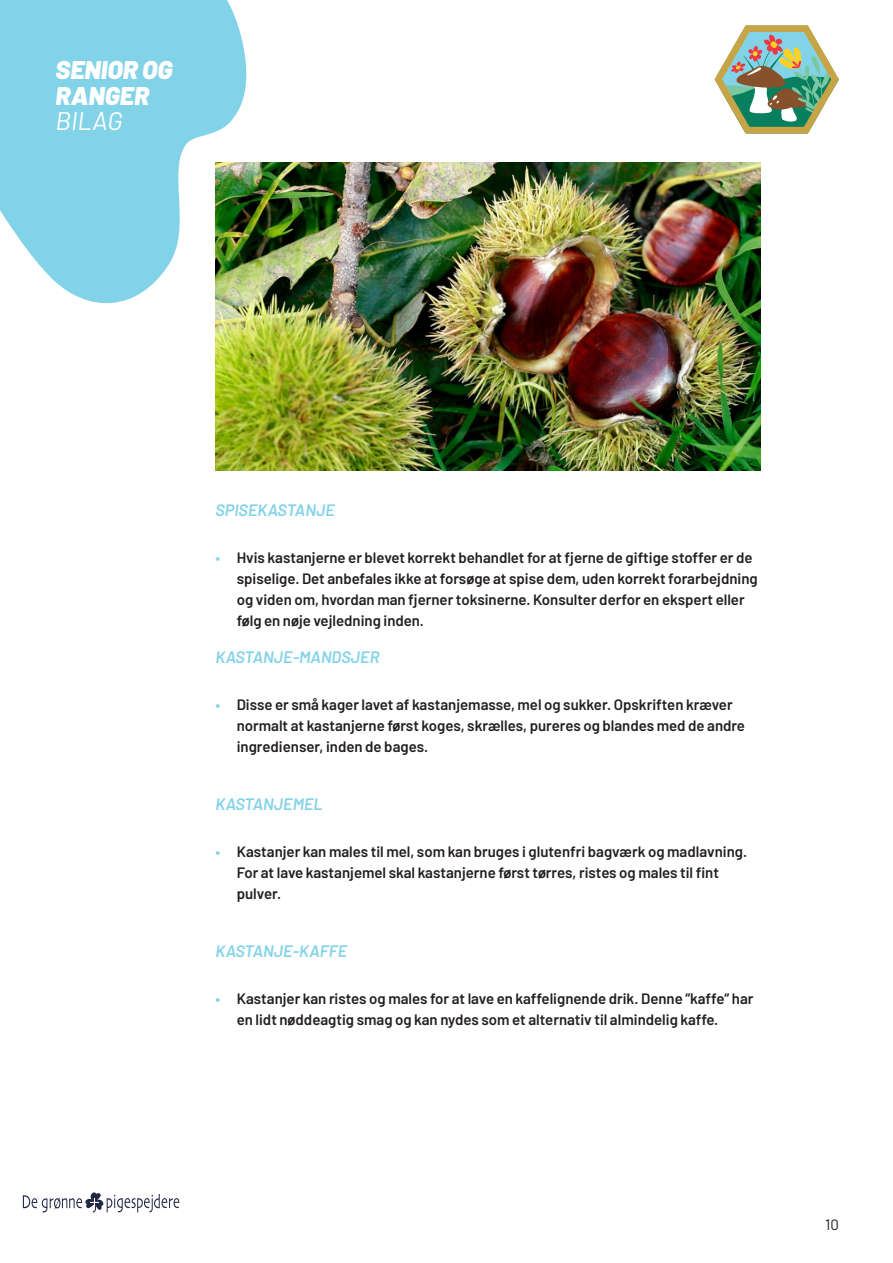
<style>
.page{position:relative;width:893px;height:1263px;background:#fff}
.page>*{position:absolute;margin:0;border:0;box-sizing:border-box;transform-origin:0 0}
.t1{font:italic 900 25.5px/25.5px "Barlow";color:#fff}
.t2{font:italic 25.5px "Barlow";color:#fff}
.Manchet{font:italic 600 16.5px "Barlow";color:#83d3e8}
.t3{font:600 15px/21px "Barlow";color:#231f20}
.t4{font:15px "Barlow";color:#231f20}
.s1{color:#83d3e8}
</style>
<div class="page">
<img style="left:215px;top:162px;width:545px;height:308px">
<svg style="left:0;top:0;width:252px;height:401px;fill:#83d3e8"></svg>
<svg style="left:23px;top:1192px;width:156px;height:20px"></svg>
<svg style="left:714px;top:25px;width:125px;height:109px"></svg>
<h1 class="t1" style="left:56px;top:56px;width:119px">SENIOR OG<br>RANGER</h1>
<h1 class="t2" style="left:56px;top:103px;width:68px">BILAG</h1>
<p class="Manchet" style="left:215px;top:498px;width:121px">SPISEKASTANJE</p>
<p class="t3" style="left:237px;top:545px;width:523px;text-indent:-21px"><span class="s1">•</span> Hvis kastanjerne er blevet korrekt behandlet for at fjerne de giftige stoffer er de spiselige. Det anbefales ikke at forsøge at spise dem, uden korrekt forarbejdning og viden om, hvordan man fjerner toksinerne. Konsulter derfor en ekspert eller følg en nøje vejledning inden.</p>
<p class="Manchet" style="left:215px;top:645px;width:166px">KASTANJE-MANDSJER</p>
<p class="t3" style="left:237px;top:692px;width:510px;text-indent:-21px"><span class="s1">•</span> Disse er små kager lavet af kastanjemasse, mel og sukker. Opskriften kræver normalt at kastanjerne først koges, skrælles, pureres og blandes med de andre ingredienser, inden de bages.</p>
<p class="Manchet" style="left:215px;top:792px;width:109px">KASTANJEMEL</p>
<p class="t3" style="left:237px;top:839px;width:512px;text-indent:-21px"><span class="s1">•</span> Kastanjer kan males til mel, som kan bruges i glutenfri bagværk og madlavning.<br>For at lave kastanjemel skal kastanjerne først tørres, ristes og males til fint pulver.</p>
<p class="Manchet" style="left:215px;top:939px;width:133px">KASTANJE-KAFFE</p>
<p class="t3" style="left:237px;top:986px;width:518px;text-indent:-21px"><span class="s1">•</span> Kastanjer kan ristes og males for at lave en kaffelignende drik. Denne ”kaffe” har en lidt nøddeagtig smag og kan nydes som et alternativ til almindelig kaffe.</p>
<p class="t4" style="left:825px;top:1214px;width:15px">10</p>
</div>
